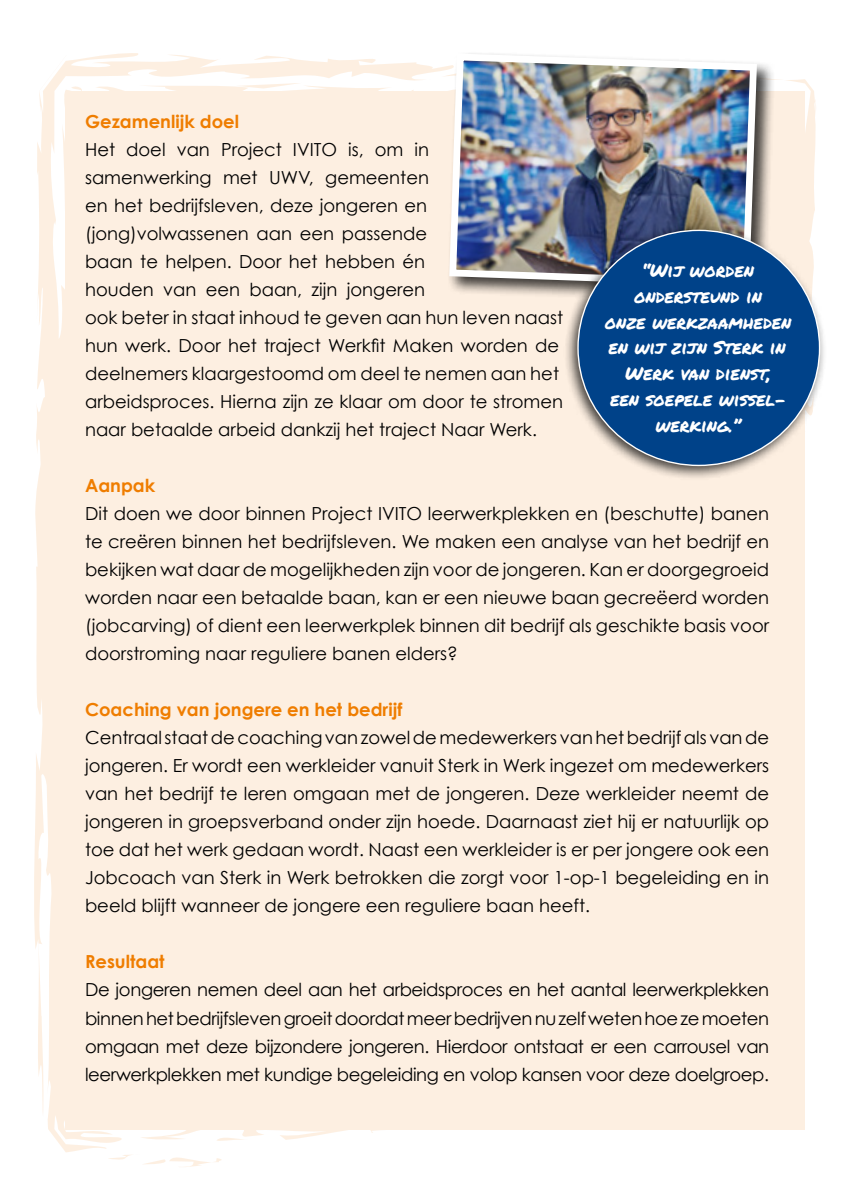
<style>
.page{position:relative;width:842px;height:1191px;background:#fff}
.page>*{position:absolute;margin:0;border:0;box-sizing:border-box;transform-origin:0 0}
.t1{font:18px/28px "Century Gothic";color:#000;text-align:justify}
.t2{font:18px/25.8px "Permanent Marker";color:#fff;text-align:center}
.t3{font:700 18px "Century Gothic";color:#ef7d00}
</style>
<div class="page">
<div style="left:34px;top:53px;width:739px;height:1114px;background:#fdefe1"></div>
<svg style="left:771px;top:94px;width:43px;height:1004px;fill:#fdefe1"></svg>
<div style="left:447px;top:51px;width:328px;height:254px;background:#000;opacity:.75"></div>
<img style="left:446px;top:51px;width:314px;height:239px">
<div style="left:563px;top:223px;width:265px;height:258px;background:#000;opacity:.75"></div>
<div style="left:578px;top:230px;width:241px;height:235px;background:#004289;border-radius:50%"></div>
<p class="t3" style="left:85px;top:110px;width:156px">Gezamenlijk doel</p>
<p class="t1" style="left:85px;top:135px;width:479px;text-align:left">Het doel van Project IVITO is, om in<br>samenwerking met UWV, gemeenten<br>en het bedrijfsleven, deze jongeren en (jong)volwassenen aan een passende<br>baan te helpen. Door het hebben én<br>houden van een baan, zijn jongeren<br>ook beter in staat inhoud te geven aan hun leven naast hun werk. Door het traject Werkfit Maken worden de deelnemers klaargestoomd om deel te nemen aan het arbeidsproces. Hierna zijn ze klaar om door te stromen naar betaalde arbeid dankzij het traject Naar Werk.</p>
<p class="t2" style="left:605px;top:257px;width:188px">“Wij worden ondersteund in<br>onze werkzaamheden en wij zijn Sterk in<br>Werk van dienst,<br>een soepele wissel&shy;werking.”</p>
<p class="t3" style="left:85px;top:474px;width:72px">Aanpak</p>
<p class="t1" style="left:85px;top:499px;width:686px">Dit doen we door binnen Project IVITO leerwerkplekken en (beschutte) banen te creëren binnen het bedrijfsleven. We maken een analyse van het bedrijf en bekijken wat daar de mogelijkheden zijn voor de jongeren. Kan er doorgegroeid worden naar een betaalde baan, kan er een nieuwe baan gecreëerd worden (jobcarving) of dient een leerwerkplek binnen dit bedrijf als geschikte basis voor doorstroming naar reguliere banen elders?</p>
<p class="t3" style="left:85px;top:698px;width:319px">Coaching van jongere en het bedrijf</p>
<p class="t1" style="left:85px;top:723px;width:686px">Centraal staat de coaching van zowel de medewerkers van het bedrijf als van de jongeren. Er wordt een werkleider vanuit Sterk in Werk ingezet om medewerkers van het bedrijf te leren omgaan met de jongeren. Deze werkleider neemt de jongeren in groepsverband onder zijn hoede. Daarnaast ziet hij er natuurlijk op toe dat het werk gedaan wordt. Naast een werkleider is er per jongere ook een Jobcoach van Sterk in Werk betrokken die zorgt voor 1-op-1 begeleiding en in beeld blijft wanneer de jongere een reguliere baan heeft.</p>
<p class="t3" style="left:85px;top:950px;width:81px">Resultaat</p>
<p class="t1" style="left:85px;top:975px;width:686px">De jongeren nemen deel aan het arbeidsproces en het aantal leerwerkplekken binnen het bedrijfsleven groeit doordat meer bedrijven nu zelf weten hoe ze moeten omgaan met deze bijzondere jongeren. Hierdoor ontstaat er een carrousel van leerwerkplekken met kundige begeleiding en volop kansen voor deze doelgroep.</p>
</div>
